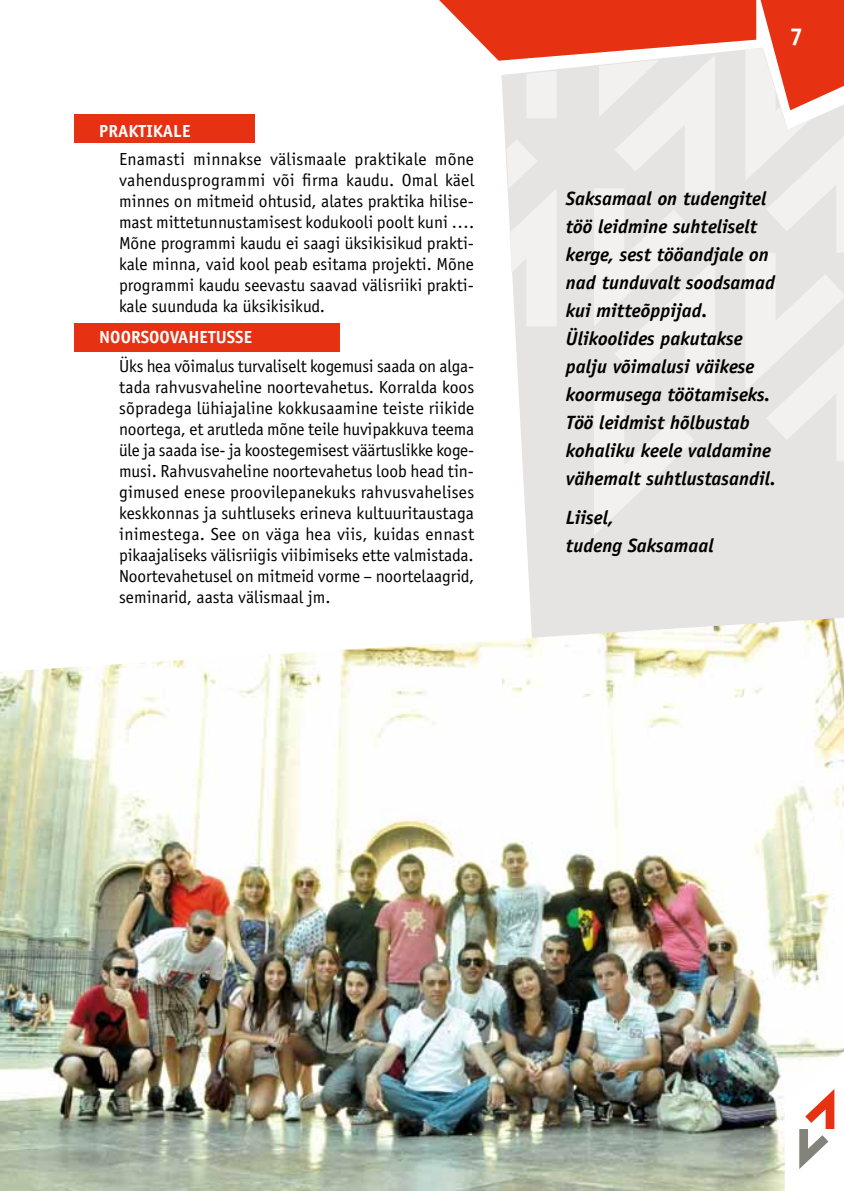
<style>
.page{position:relative;width:844px;height:1191px;background:#fff}
.page>*{position:absolute;margin:0;border:0;box-sizing:border-box;transform-origin:0 0}
.t1{font:700 24.5px "Officina Sans Std";color:#fff}
.t2{font:italic 700 19.25px/28px "Officina Sans Std";color:#000}
.t3{font:17.5px/21px "Officina Sans Std";color:#000;text-align:justify}
.t4{font:700 17.5px "Officina Sans Std";color:#fff}
</style>
<div class="page">
<div style="left:526px;top:535px;width:317px;height:82px;background:#e6e4e2"></div>
<img style="left:0;top:617px;width:843px;height:574px">
<div style="left:74px;top:114px;width:181px;height:28px;background:#e63213"></div>
<div style="left:74px;top:324px;width:266px;height:28px;background:#e63213"></div>
<svg style="left:439px;top:0;width:404px;height:535px"></svg>
<svg style="left:784px;top:1051px;width:59px;height:140px"></svg>
<p class="t4" style="left:99px;top:120px;width:93px">PRAKTIKALE</p>
<p class="t3" style="left:119px;top:149px;width:356px">Enamasti minnakse välismaale praktikale mõne vahendusprogrammi või firma kaudu. Omal käel minnes on mitmeid ohtusid, alates praktika hilise&shy;mast mittetunnustamisest kodukooli poolt kuni ….<br>Mõne programmi kaudu ei saagi üksikisikud prakti&shy;kale minna, vaid kool peab esitama projekti. Mõne programmi kaudu seevastu saavad välisriiki prakti&shy;kale suunduda ka üksikisikud.</p>
<p class="t4" style="left:99px;top:326px;width:154px">NOORSOOVAHETUSSE</p>
<p class="t3" style="left:119px;top:355px;width:357px">Üks hea võimalus turvaliselt kogemusi saada on alga&shy;tada rahvusvaheline noortevahetus. Korralda koos sõpradega lühiajaline kokkusaamine teiste riikide noortega, et arutleda mõne teile huvipakkuva teema üle ja saada ise- ja koostegemisest väärtuslikke koge&shy;musi. Rahvusvaheline noortevahetus loob head tin&shy;gimused enese proovilepanekuks rahvusvahelises keskkonnas ja suhtluseks erineva kultuuritaustaga inimestega. See on väga hea viis, kuidas ennast pikaajaliseks välisriigis viibimiseks ette valmistada.<br>Noortevahetusel on mitmeid vorme – noortelaagrid, seminarid, aasta välismaal jm.</p>
<h1 class="t1" style="left:789px;top:21px;width:15px">7</h1>
<p class="t2" style="left:566px;top:184px;width:211px">Saksamaal on tudengitel töö leidmine suhteliselt kerge, sest tööandjale on nad tunduvalt soodsamad kui mitteõppijad.<br>Ülikoolides pakutakse palju võimalusi väikese koormusega töötamiseks.<br>Töö leidmist hõlbustab kohaliku keele valdamine vähemalt suhtlustasandil.</p>
<p class="t2" style="left:566px;top:503px;width:149px">Liisel,<br>tudeng Saksamaal</p>
</div>
